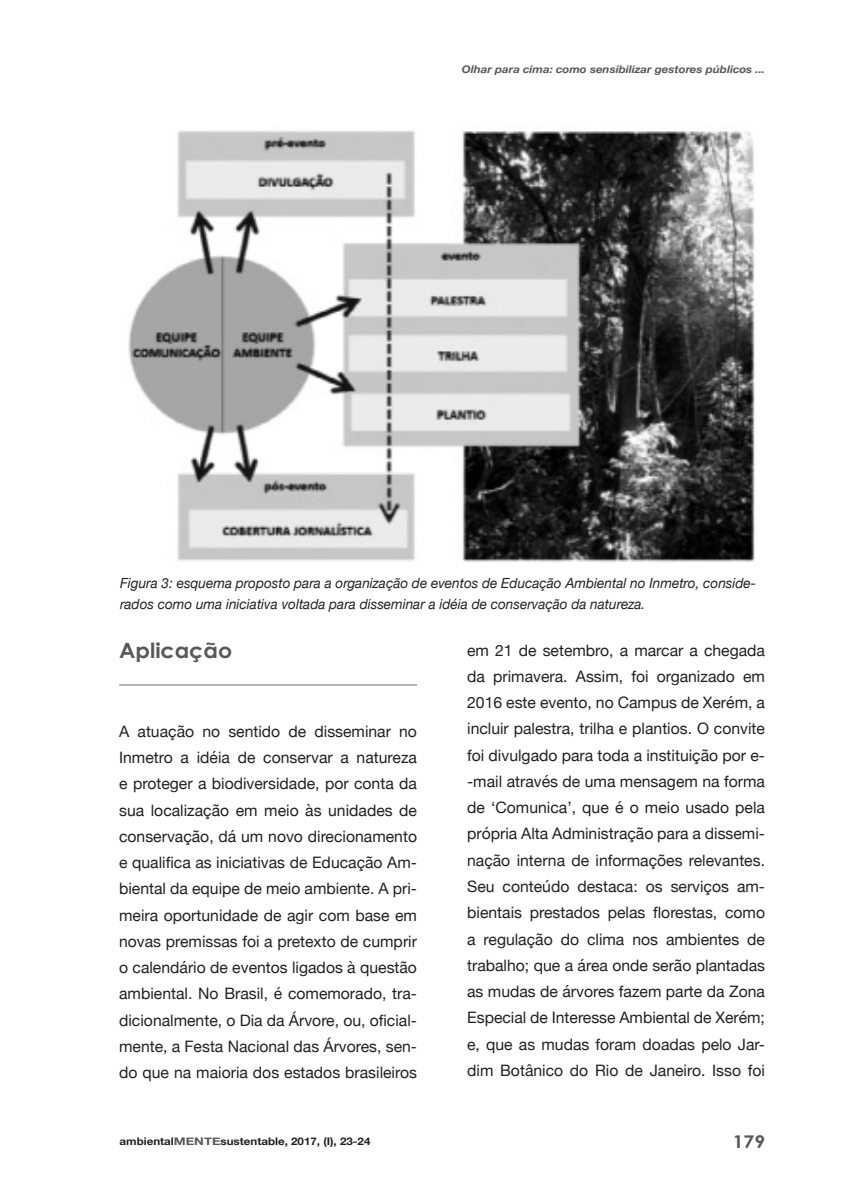
<style>
.page{position:relative;width:844px;height:1191px;background:#fff}
.page>*{position:absolute;margin:0;border:0;box-sizing:border-box;transform-origin:0 0}
.t1{font:700 21px "Century Gothic";color:#57585a;scale:1.05 1}
.t2{font:700 17.5px "Century Gothic";color:#57585a;scale:1.1 1}
.t3{font:15.75px/26.2px "Helvetica Neue";color:#231f20;text-align:justify}
.t4{font:italic 14px/21px "Helvetica Neue";color:#231f20}
.t5{font:italic 700 10.5px "Helvetica Neue";color:#57585a;scale:1.1 1}
.t6{font:700 10.5px "Helvetica Neue";color:#231f20;scale:1.1 1}
.s1{color:#57585a}
</style>
<div class="page">
<hr style="left:119px;top:684px;width:298px;height:1px;background:#6c6d70">
<img style="left:128px;top:130px;width:627px;height:432px">
<p class="t5" style="left:461px;top:62px;width:277px">Olhar para cima: como sensibilizar gestores públicos ...</p>
<p class="t4" style="left:120px;top:572px;width:637px">Figura 3: esquema proposto para a organização de eventos de Educação Ambiental no Inmetro, conside&shy;rados como uma iniciativa voltada para disseminar a idéia de conservação da natureza.</p>
<h1 class="t1" style="left:119px;top:637px;width:109px">Aplicação</h1>
<p class="t3" style="left:119px;top:718px;width:299px">A atuação no sentido de disseminar no Inmetro a idéia de conservar a natureza e proteger a biodiversidade, por conta da sua localização em meio às unidades de conservação, dá um novo direcionamento e qualifica as iniciativas de Educação Am&shy;biental da equipe de meio ambiente. A pri&shy;meira oportunidade de agir com base em novas premissas foi a pretexto de cumprir o calendário de eventos ligados à questão ambiental. No Brasil, é comemorado, tra&shy;dicionalmente, o Dia da Árvore, ou, oficial&shy;mente, a Festa Nacional das Árvores, sen&shy;do que na maioria dos estados brasileiros</p>
<p class="t3" style="left:467px;top:636px;width:299px">em 21 de setembro, a marcar a chegada da primavera. Assim, foi organizado em 2016 este evento, no Campus de Xerém, a incluir palestra, trilha e plantios. O convite foi divulgado para toda a instituição por e--mail através de uma mensagem na forma de ‘Comunica’, que é o meio usado pela própria Alta Administração para a dissemi&shy;nação interna de informações relevantes.<br>Seu conteúdo destaca: os serviços am&shy;bientais prestados pelas florestas, como a regulação do clima nos ambientes de trabalho; que a área onde serão plantadas as mudas de árvores fazem parte da Zona Especial de Interesse Ambiental de Xerém; e, que as mudas foram doadas pelo Jar&shy;dim Botânico do Rio de Janeiro. Isso foi</p>
<p class="t6" style="left:119px;top:1134px;width:229px">ambiental<span class="s1">MENTE</span>sustentable, 2017, (I), 23-24</p>
<p class="t2" style="left:732px;top:1130px;width:31px">179</p>
</div>
